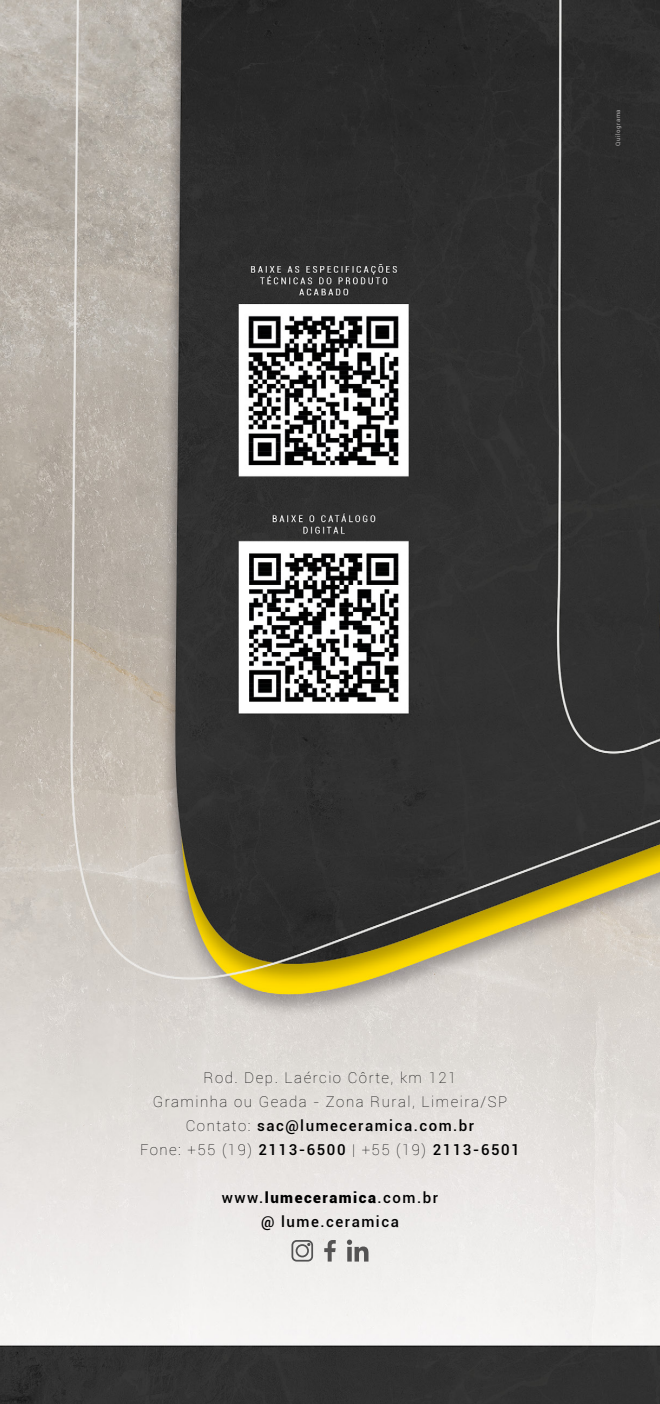
<style>
.page{position:relative;width:660px;height:1404px;background:#fff}
.page>*{position:absolute;margin:0;border:0;box-sizing:border-box;transform-origin:0 0}
.t1{font:100 15px/24px "Roboto";letter-spacing:.1em;color:#000;text-align:center}
.t2{font:500 15px/24px "Roboto";letter-spacing:.1em;color:#000;text-align:center}
.t3{font:6px "Roboto";letter-spacing:.1em;color:#b3b2b2}
.s1{font-weight:500}
.s2{font-weight:900}
</style>
<div class="page">
<img style="left:0;top:0;width:659px;height:1403px">
<svg style="left:290px;top:1238px;width:24px;height:24px"></svg>
<svg style="left:324px;top:1239px;width:11px;height:22px"></svg>
<svg style="left:346px;top:1239px;width:22px;height:22px"></svg>
<p class="t3" style="left:613px;top:146px;width:38px;rotate:-90deg">Quilograma</p>
<p class="t1" style="left:140px;top:1065px;width:380px">Rod. Dep. Laércio Côrte, km 121<br>Graminha ou Geada - Zona Rural, Limeira/SP Contato: <span class="s1">sac@lumeceramica.com.br<br></span>Fone: +55 (19) <span class="s1">2113-6500</span> | +55 (19) <span class="s1">2113-6501</span></p>
<p class="t2" style="left:221px;top:1185px;width:218px">www.<span class="s2">lumeceramica</span>.com.br @ lume.ceramica</p>
</div>
